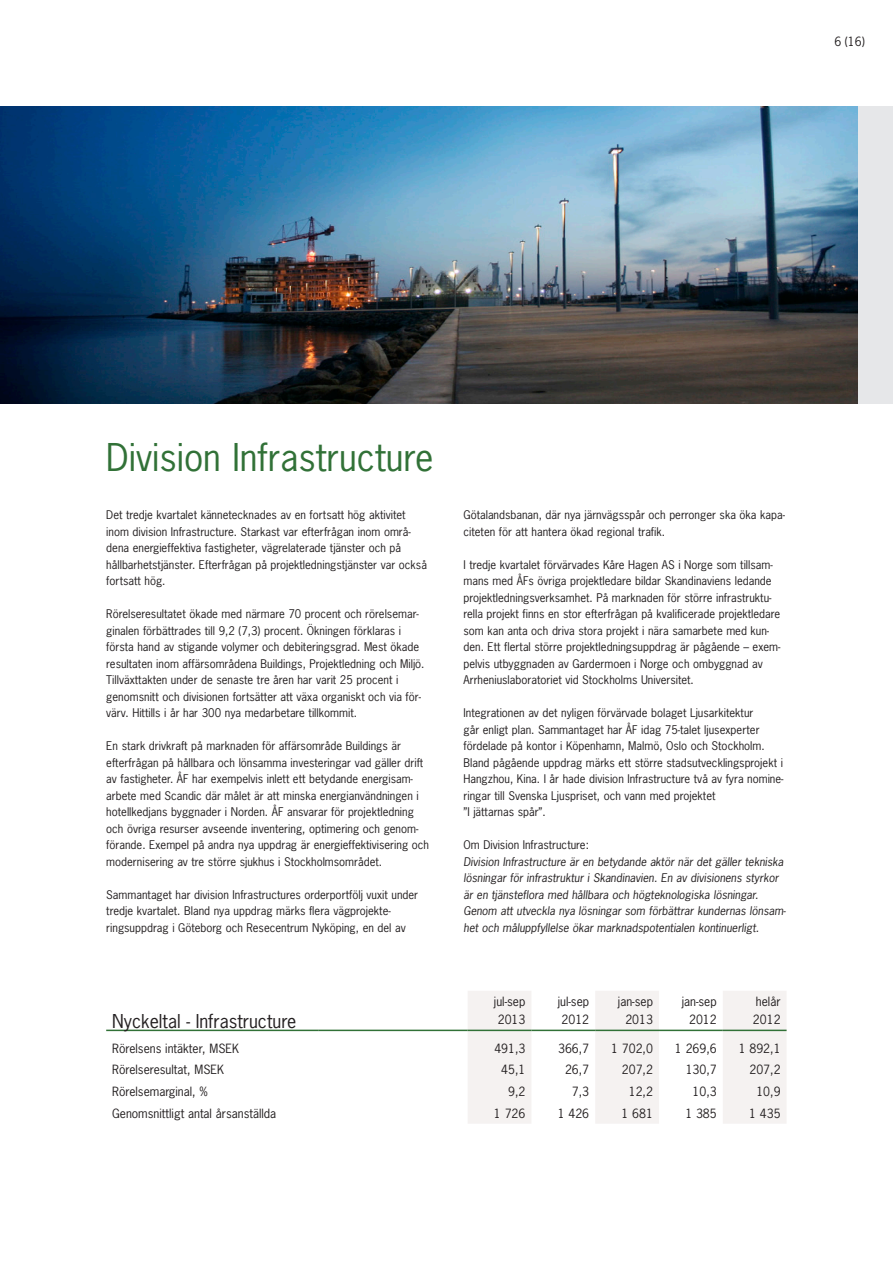
<style>
.page{position:relative;width:893px;height:1263px;background:#fff}
.page>*{position:absolute;margin:0;border:0;box-sizing:border-box;transform-origin:0 0}
.Rubrik_Grön{font:36px "News Gothic LT";color:#317137}
.Bulletpoint_alt_8__8{font:18px "News Gothic LT";color:#231f20}
.Bulletpoint_alt_8__8-2{font:12px "News Gothic LT";color:#231f20}
.Brödtext_8_12{font:11.25px/16.5px "News Gothic LT";color:#231f20}
.Brödtext_8_12_kursiv{font:italic 11.25px/16.5px "News Gothic LT";color:#231f20}
</style>
<div class="page">
<div style="left:0;top:106px;width:893px;height:298px;background:#e6e7e9"></div>
<img style="left:0;top:106px;width:857px;height:298px">
<svg style="left:468px;top:991px;width:319px;height:132px"></svg>
<hr style="left:106px;top:1029px;width:213px;height:2px;background:#317137">
<hr style="left:319px;top:1029px;width:149px;height:2px;background:#317137">
<hr style="left:468px;top:1029px;width:63px;height:2px;background:#317137">
<hr style="left:531px;top:1029px;width:64px;height:2px;background:#317137">
<hr style="left:595px;top:1029px;width:64px;height:2px;background:#317137">
<hr style="left:659px;top:1029px;width:64px;height:2px;background:#317137">
<hr style="left:723px;top:1029px;width:64px;height:2px;background:#317137">
<p class="Bulletpoint_alt_8__8-2" style="left:834px;top:34px;width:32px">6 (16)</p>
<p class="Rubrik_Grön" style="left:106px;top:434px;width:329px">Division Infrastructure</p>
<p class="Brödtext_8_12" style="left:106px;top:507px;width:322px">Det tredje kvartalet kännetecknades av en fortsatt hög aktivitet inom division Infrastructure. Starkast var efterfrågan inom områ&shy;dena energieffektiva fastigheter, vägrelaterade tjänster och på hållbarhetstjänster. Efterfrågan på projektledningstjänster var också fortsatt hög.</p>
<p class="Brödtext_8_12" style="left:106px;top:606px;width:320px">Rörelseresultatet ökade med närmare 70 procent och rörelsemar&shy;ginalen förbättrades till 9,2 (7,3) procent. Ökningen förklaras i första hand av stigande volymer och debiteringsgrad. Mest ökade resultaten inom affärsområdena Buildings, Projektledning och Miljö.<br>Tillväxttakten under de senaste tre åren har varit 25 procent i genomsnitt och divisionen fortsätter att växa organiskt och via för&shy;värv. Hittills i år har 300 nya medarbetare tillkommit.</p>
<p class="Brödtext_8_12" style="left:106px;top:738px;width:324px">En stark drivkraft på marknaden för affärsområde Buildings är efterfrågan på hållbara och lönsamma investeringar vad gäller drift av fastigheter. ÅF har exempelvis inlett ett betydande energisam&shy;arbete med Scandic där målet är att minska energianvändningen i hotellkedjans byggnader i Norden. ÅF ansvarar för projektledning och övriga resurser avseende inventering, optimering och genom&shy;förande. Exempel på andra nya uppdrag är energieffektivisering och modernisering av tre större sjukhus i Stockholmsområdet.</p>
<p class="Brödtext_8_12" style="left:106px;top:886px;width:313px">Sammantaget har division Infrastructures orderportfölj vuxit under tredje kvartalet. Bland nya uppdrag märks flera vägprojekte&shy;ringsuppdrag i Göteborg och Resecentrum Nyköping, en del av</p>
<p class="Bulletpoint_alt_8__8" style="left:112px;top:1009px;width:186px">Nyckeltal - Infrastructure</p>
<p class="Brödtext_8_12" style="left:463px;top:507px;width:323px">Götalandsbanan, där nya järnvägsspår och perronger ska öka kapa&shy;citeten för att hantera ökad regional trafik.</p>
<p class="Brödtext_8_12" style="left:463px;top:556px;width:318px">I tredje kvartalet förvärvades Kåre Hagen AS i Norge som tillsam&shy;mans med ÅFs övriga projektledare bildar Skandinaviens ledande projektledningsverksamhet. På marknaden för större infrastruktu&shy;rella projekt finns en stor efterfrågan på kvalificerade projektledare som kan anta och driva stora projekt i nära samarbete med kun&shy;den. Ett flertal större projektledningsuppdrag är pågående – exem&shy;pelvis utbyggnaden av Gardermoen i Norge och ombyggnad av Arrheniuslaboratoriet vid Stockholms Universitet.</p>
<p class="Brödtext_8_12" style="left:463px;top:705px;width:321px">Integrationen av det nyligen förvärvade bolaget Ljusarkitektur<br>går enligt plan. Sammantaget har ÅF idag 75-talet ljusexperter fördelade på kontor i Köpenhamn, Malmö, Oslo och Stockholm.<br>Bland pågående uppdrag märks ett större stadsutvecklingsprojekt i Hangzhou, Kina. I år hade division Infrastructure två av fyra nomine&shy;ringar till Svenska Ljuspriset, och vann med projektet</p>
<p class="Brödtext_8_12" style="left:463px;top:804px;width:84px">”I jättarnas spår”.</p>
<p class="Brödtext_8_12" style="left:463px;top:837px;width:127px">Om Division Infrastructure:</p>
<p class="Brödtext_8_12_kursiv" style="left:463px;top:853px;width:324px">Division Infrastructure är en betydande aktör när det gäller tekniska lösningar för infrastruktur i Skandinavien. En av divisionens styrkor är en tjänsteflora med hållbara och högteknologiska lösningar.<br>Genom att utveckla nya lösningar som förbättrar kundernas lönsam&shy;het och måluppfyllelse ökar marknadspotentialen kontinuerligt.</p>
<p class="Bulletpoint_alt_8__8-2" style="left:494px;top:994px;width:33px">jul-sep</p>
<p class="Bulletpoint_alt_8__8-2" style="left:498px;top:1012px;width:29px">2013</p>
<p class="Bulletpoint_alt_8__8-2" style="left:558px;top:994px;width:33px">jul-sep</p>
<p class="Bulletpoint_alt_8__8-2" style="left:562px;top:1012px;width:29px">2012</p>
<p class="Bulletpoint_alt_8__8-2" style="left:618px;top:994px;width:37px">jan-sep</p>
<p class="Bulletpoint_alt_8__8-2" style="left:625px;top:1012px;width:29px">2013</p>
<p class="Bulletpoint_alt_8__8-2" style="left:682px;top:994px;width:37px">jan-sep</p>
<p class="Bulletpoint_alt_8__8-2" style="left:689px;top:1012px;width:29px">2012</p>
<p class="Bulletpoint_alt_8__8-2" style="left:756px;top:994px;width:26px">helår</p>
<p class="Bulletpoint_alt_8__8-2" style="left:753px;top:1012px;width:29px">2012</p>
<p class="Bulletpoint_alt_8__8-2" style="left:112px;top:1040px;width:128px">Rörelsens intäkter, MSEK</p>
<p class="Bulletpoint_alt_8__8-2" style="left:494px;top:1040px;width:33px">491,3</p>
<p class="Bulletpoint_alt_8__8-2" style="left:558px;top:1040px;width:33px">366,7</p>
<p class="Bulletpoint_alt_8__8-2" style="left:611px;top:1040px;width:43px">1 702,0</p>
<p class="Bulletpoint_alt_8__8-2" style="left:675px;top:1040px;width:43px">1 269,6</p>
<p class="Bulletpoint_alt_8__8-2" style="left:739px;top:1040px;width:43px">1 892,1</p>
<p class="Bulletpoint_alt_8__8-2" style="left:112px;top:1062px;width:113px">Rörelseresultat, MSEK</p>
<p class="Bulletpoint_alt_8__8-2" style="left:501px;top:1062px;width:26px">45,1</p>
<p class="Bulletpoint_alt_8__8-2" style="left:565px;top:1062px;width:26px">26,7</p>
<p class="Bulletpoint_alt_8__8-2" style="left:622px;top:1062px;width:33px">207,2</p>
<p class="Bulletpoint_alt_8__8-2" style="left:686px;top:1062px;width:33px">130,7</p>
<p class="Bulletpoint_alt_8__8-2" style="left:749px;top:1062px;width:33px">207,2</p>
<p class="Bulletpoint_alt_8__8-2" style="left:112px;top:1084px;width:97px">Rörelsemarginal, %</p>
<p class="Bulletpoint_alt_8__8-2" style="left:508px;top:1084px;width:19px">9,2</p>
<p class="Bulletpoint_alt_8__8-2" style="left:572px;top:1084px;width:19px">7,3</p>
<p class="Bulletpoint_alt_8__8-2" style="left:629px;top:1084px;width:26px">12,2</p>
<p class="Bulletpoint_alt_8__8-2" style="left:693px;top:1084px;width:26px">10,3</p>
<p class="Bulletpoint_alt_8__8-2" style="left:756px;top:1084px;width:26px">10,9</p>
<p class="Bulletpoint_alt_8__8-2" style="left:112px;top:1105px;width:166px">Genomsnittligt antal årsanställda</p>
<p class="Bulletpoint_alt_8__8-2" style="left:494px;top:1105px;width:33px">1 726</p>
<p class="Bulletpoint_alt_8__8-2" style="left:558px;top:1105px;width:33px">1 426</p>
<p class="Bulletpoint_alt_8__8-2" style="left:622px;top:1105px;width:33px">1 681</p>
<p class="Bulletpoint_alt_8__8-2" style="left:685px;top:1105px;width:33px">1 385</p>
<p class="Bulletpoint_alt_8__8-2" style="left:749px;top:1105px;width:33px">1 435</p>
</div>
